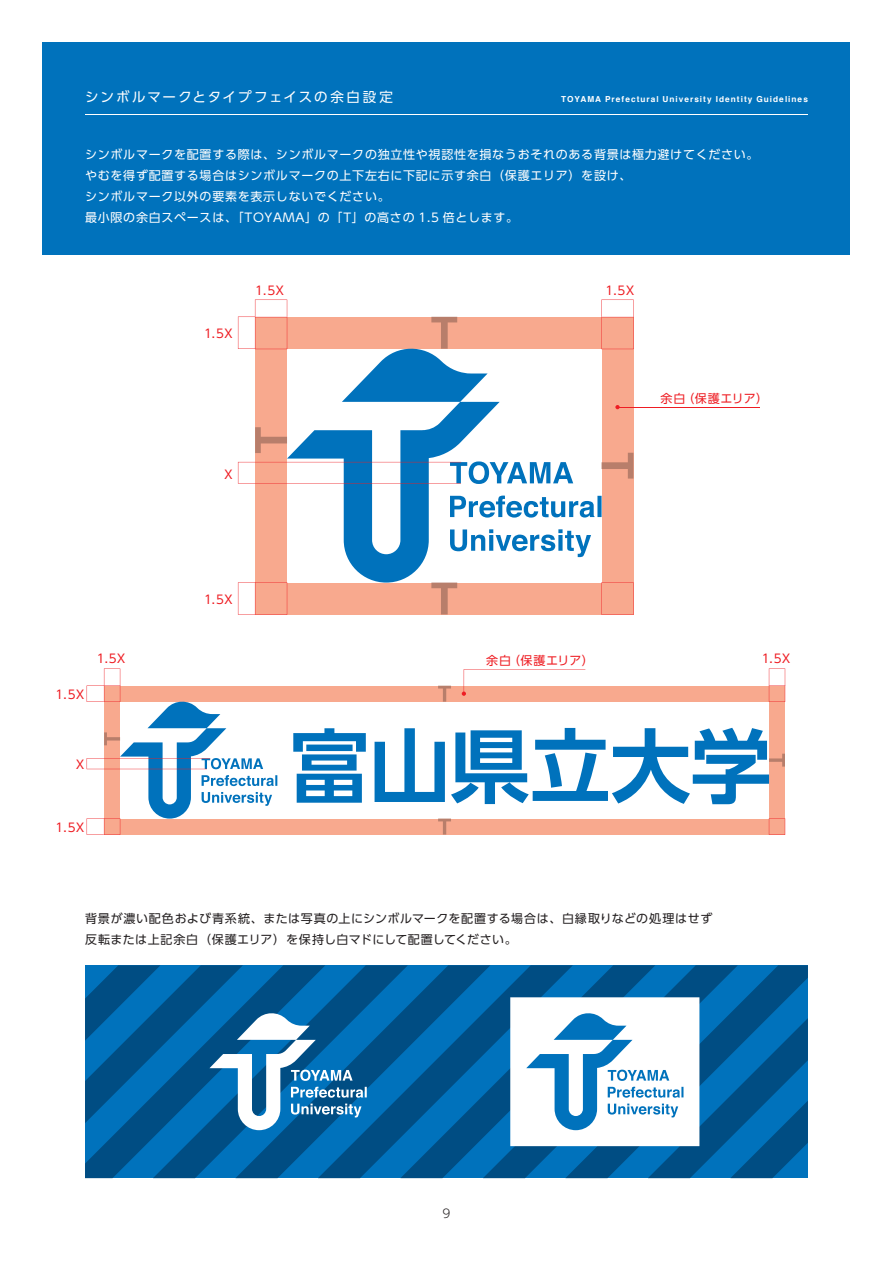
<style>
.page{position:relative;width:893px;height:1263px;background:#fff}
.page>*{position:absolute;margin:0;border:0;box-sizing:border-box;transform-origin:0 0}
.t1{font:13.5px "UD Shin Go Pro";letter-spacing:.14em;color:#fff}
.t2{font:12px/21px "UD Shin Go Pro";letter-spacing:.06em;color:#fff}
.t3{font:12px/21px "UD Shin Go Pro";letter-spacing:.04em;color:#231f20}
.t4{font:12px "UD Shin Go Pro";letter-spacing:.04em;color:#ee1d23}
.t5{font:300 12px "UD Shin Go Pro";color:#231f20}
.t6{font:700 8.25px "Helvetica";letter-spacing:.125em;color:#fff}
</style>
<div class="page">
<div style="left:43px;top:43px;width:807px;height:212px;background:#0072bc"></div>
<div style="left:104px;top:686px;width:681px;height:16px;background:#f8a98e"></div>
<div style="left:104px;top:686px;width:16px;height:148px;background:#f8a98e"></div>
<div style="left:104px;top:819px;width:681px;height:15px;background:#f8a98e"></div>
<div style="left:769px;top:686px;width:16px;height:148px;background:#f8a98e"></div>
<div style="left:255px;top:317px;width:32px;height:297px;background:#f8a98e"></div>
<div style="left:255px;top:583px;width:378px;height:31px;background:#f8a98e"></div>
<div style="left:255px;top:317px;width:378px;height:32px;background:#f8a98e"></div>
<div style="left:602px;top:317px;width:31px;height:297px;background:#f8a98e"></div>
<svg style="left:431px;top:583px;width:26px;height:31px"></svg>
<svg style="left:438px;top:686px;width:13px;height:13px"></svg>
<svg style="left:438px;top:819px;width:13px;height:15px"></svg>
<svg style="left:255px;top:427px;width:32px;height:26px"></svg>
<svg style="left:431px;top:317px;width:26px;height:27px"></svg>
<svg style="left:602px;top:453px;width:31px;height:26px"></svg>
<svg style="left:104px;top:732px;width:16px;height:13px"></svg>
<svg style="left:769px;top:754px;width:16px;height:13px"></svg>
<svg style="left:85px;top:1130px;width:68px;height:48px;fill:#004d83"></svg>
<svg style="left:153px;top:1130px;width:82px;height:48px"></svg>
<svg style="left:235px;top:1130px;width:83px;height:48px"></svg>
<svg style="left:318px;top:965px;width:82px;height:213px"></svg>
<svg style="left:400px;top:965px;width:83px;height:213px"></svg>
<svg style="left:483px;top:965px;width:82px;height:213px;fill:#004e85"></svg>
<svg style="left:565px;top:965px;width:243px;height:32px"></svg>
<svg style="left:287px;top:344px;width:315px;height:239px"></svg>
<svg style="left:120px;top:699px;width:649px;height:120px"></svg>
<svg style="left:85px;top:965px;width:282px;height:165px"></svg>
<svg style="left:510px;top:997px;width:298px;height:181px"></svg>
<svg style="left:238px;top:462px;width:223px;height:22px"></svg>
<svg style="left:238px;top:582px;width:49px;height:33px"></svg>
<svg style="left:601px;top:582px;width:33px;height:33px"></svg>
<svg style="left:238px;top:300px;width:49px;height:49px"></svg>
<svg style="left:601px;top:300px;width:33px;height:49px"></svg>
<svg style="left:769px;top:818px;width:16px;height:17px"></svg>
<svg style="left:87px;top:758px;width:123px;height:11px"></svg>
<svg style="left:87px;top:668px;width:33px;height:34px"></svg>
<svg style="left:769px;top:668px;width:16px;height:34px"></svg>
<svg style="left:87px;top:818px;width:33px;height:17px"></svg>
<hr style="left:617px;top:407px;width:143px;height:1px;background:#ee1d23">
<svg style="left:615px;top:405px;width:5px;height:4px"></svg>
<svg style="left:462px;top:669px;width:123px;height:27px"></svg>
<hr style="left:85px;top:114px;width:723px;height:1px;background:#fff">
<p class="t1" style="left:85px;top:86px;width:309px">シンボルマークとタイプフェイスの余白設定</p>
<p class="t6" style="left:561px;top:92px;width:248px">TOYAMA Prefectural University Identity Guidelines</p>
<p class="t2" style="left:85px;top:144px;width:675px">シンボルマークを配置する際は、シンボルマークの独立性や視認性を損なうおそれのある背景は極力避けてください。やむを得ず配置する場合はシンボルマークの上下左右に下記に示す余白（保護エリア）を設け、<br>シンボルマーク以外の要素を表示しないでください。<br>最小限の余白スペースは、「TOYAMA」の「T」の高さの 1.5 倍とします。</p>
<p class="t4" style="left:204px;top:324px;width:30px">1.5X</p>
<p class="t4" style="left:255px;top:281px;width:30px">1.5X</p>
<p class="t4" style="left:605px;top:281px;width:30px">1.5X</p>
<p class="t4" style="left:225px;top:465px;width:10px">X</p>
<p class="t4" style="left:661px;top:389px;width:109px">余白（保護エリア）</p>
<p class="t4" style="left:204px;top:590px;width:30px">1.5X</p>
<p class="t4" style="left:56px;top:684px;width:30px">1.5X</p>
<p class="t4" style="left:97px;top:649px;width:30px">1.5X</p>
<p class="t4" style="left:762px;top:649px;width:30px">1.5X</p>
<p class="t4" style="left:486px;top:651px;width:109px">余白（保護エリア）</p>
<p class="t4" style="left:76px;top:754px;width:10px">X</p>
<p class="t4" style="left:56px;top:817px;width:30px">1.5X</p>
<p class="t3" style="left:85px;top:907px;width:629px">背景が濃い配色および青系統、または写真の上にシンボルマークを配置する場合は、白縁取りなどの処理はせず反転または上記余白（保護エリア）を保持し白マドにして配置してください。</p>
<p class="t5" style="left:443px;top:1204px;width:9px">9</p>
</div>
